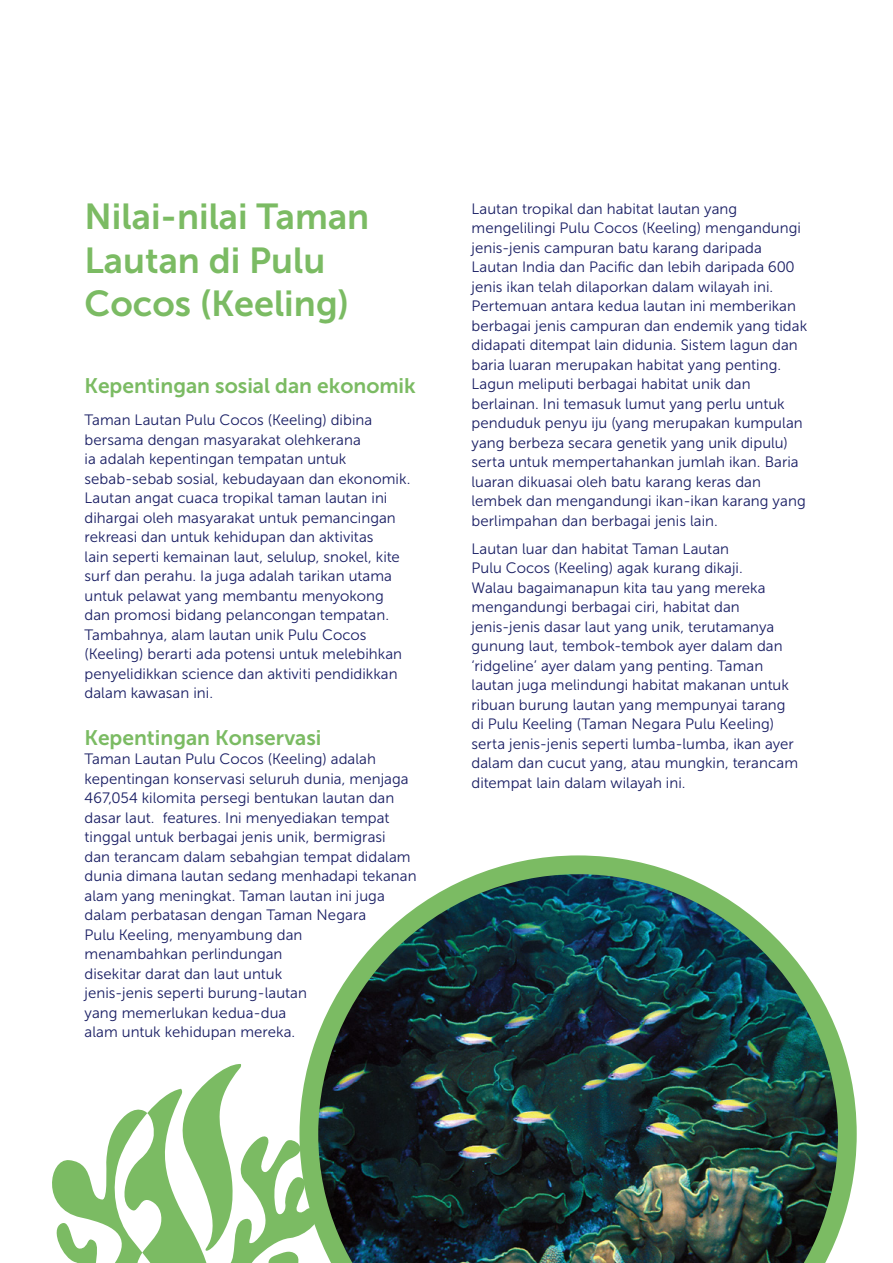
<style>
.page{position:relative;width:893px;height:1263px;background:#fff}
.page>*{position:absolute;margin:0;border:0;box-sizing:border-box;transform-origin:0 0}
.Yellow_Heading_1{font:36px/43.5px "Museo Sans 700";color:#7bbb63}
.Yellow_Heading_2{font:21px "Museo Sans 700";color:#7bbb63}
._03_BODY_COPY{font:15px/19.5px "Museo Sans 300";letter-spacing:.005em;color:#181d63}
</style>
<div class="page">
<img style="left:308px;top:855px;width:549px;height:408px">
<svg style="left:52px;top:1063px;width:273px;height:200px"></svg>
<p class="Yellow_Heading_1" style="left:85px;top:195px;width:286px">Nilai-nilai Taman<br>Lautan di Pulu<br>Cocos (Keeling)</p>
<p class="Yellow_Heading_2" style="left:85px;top:374px;width:333px">Kepentingan sosial dan ekonomik</p>
<p class="_03_BODY_COPY" style="left:85px;top:410px;width:327px">Taman Lautan Pulu Cocos (Keeling) dibina bersama dengan masyarakat olehkerana<br>ia adalah kepentingan tempatan untuk sebab-sebab sosial, kebudayaan dan ekonomik.<br>Lautan angat cuaca tropikal taman lautan ini dihargai oleh masyarakat untuk pemancingan rekreasi dan untuk kehidupan dan aktivitas<br>lain seperti kemainan laut, selulup, snokel, kite surf dan perahu. Ia juga adalah tarikan utama untuk pelawat yang membantu menyokong dan promosi bidang pelancongan tempatan.<br>Tambahnya, alam lautan unik Pulu Cocos (Keeling) berarti ada potensi untuk melebihkan penyelidikkan science dan aktiviti pendidikkan dalam kawasan ini.</p>
<p class="Yellow_Heading_2" style="left:85px;top:726px;width:238px">Kepentingan Konservasi</p>
<p class="_03_BODY_COPY" style="left:85px;top:750px;width:334px">Taman Lautan Pulu Cocos (Keeling) adalah kepentingan konservasi seluruh dunia, menjaga 467,054 kilomita persegi bentukan lautan dan dasar laut. features. Ini menyediakan tempat tinggal untuk berbagai jenis unik, bermigrasi<br>dan terancam dalam sebahgian tempat didalam dunia dimana lautan sedang menhadapi tekanan alam yang meningkat. Taman lautan ini juga dalam perbatasan dengan Taman Negara<br>Pulu Keeling, menyambung dan<br>menambahkan perlindungan<br>disekitar darat dan laut untuk<br>jenis-jenis seperti burung-lautan<br>yang memerlukan kedua-dua<br>alam untuk kehidupan mereka.</p>
<p class="_03_BODY_COPY" style="left:471px;top:199px;width:337px">Lautan tropikal dan habitat lautan yang mengelilingi Pulu Cocos (Keeling) mengandungi jenis-jenis campuran batu karang daripada Lautan India dan Pacific dan lebih daripada 600 jenis ikan telah dilaporkan dalam wilayah ini.<br>Pertemuan antara kedua lautan ini memberikan berbagai jenis campuran dan endemik yang tidak didapati ditempat lain didunia. Sistem lagun dan baria luaran merupakan habitat yang penting.<br>Lagun meliputi berbagai habitat unik dan berlainan. Ini temasuk lumut yang perlu untuk penduduk penyu iju (yang merupakan kumpulan yang berbeza secara genetik yang unik dipulu) serta untuk mempertahankan jumlah ikan. Baria luaran dikuasai oleh batu karang keras dan lembek dan mengandungi ikan-ikan karang yang berlimpahan dan berbagai jenis lain.</p>
<p class="_03_BODY_COPY" style="left:471px;top:539px;width:328px">Lautan luar dan habitat Taman Lautan<br>Pulu Cocos (Keeling) agak kurang dikaji.<br>Walau bagaimanapun kita tau yang mereka mengandungi berbagai ciri, habitat dan jenis-jenis dasar laut yang unik, terutamanya gunung laut, tembok-tembok ayer dalam dan ‘ridgeline’ ayer dalam yang penting. Taman lautan juga melindungi habitat makanan untuk ribuan burung lautan yang mempunyai tarang di Pulu Keeling (Taman Negara Pulu Keeling) serta jenis-jenis seperti lumba-lumba, ikan ayer dalam dan cucut yang, atau mungkin, terancam ditempat lain dalam wilayah ini.</p>
</div>
